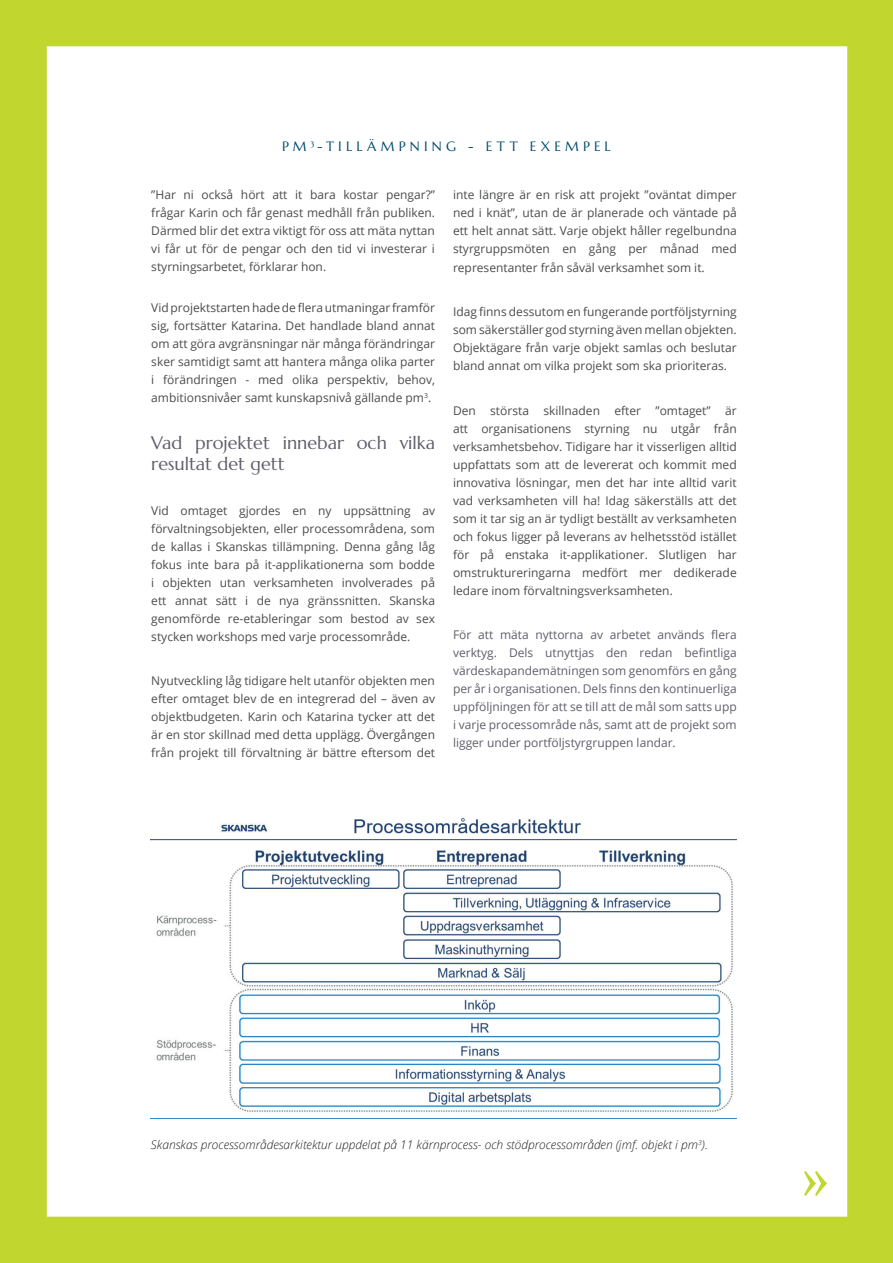
<style>
.page{position:relative;width:893px;height:1263px;background:#c1d72f}
.page>*{position:absolute;margin:0;border:0;box-sizing:border-box;transform-origin:0 0}
.t1{font:18px/21px "Marcellus";color:#605e6b}
.t2{font:13.5px "Marcellus";letter-spacing:.31em;color:#004b6c}
.t3{font:12px/18px "Open Sans";color:#4b4c4d;text-align:justify}
.t4{font:12px/18px "Open Sans";color:#605e6b;text-align:justify}
.t5{font:italic 300 12px "Open Sans";color:#231f20}
</style>
<div class="page">
<div style="left:47px;top:46px;width:800px;height:1171px;background:#fff"></div>
<svg style="left:804px;top:1171px;width:23px;height:25px"></svg>
<img style="left:151px;top:818px;width:586px;height:294px">
<p class="t2" style="left:282px;top:138px;width:330px">PM <sup>3</sup>-TILLÄMPNING - ETT EXEMPEL</p>
<p class="t3" style="left:151px;top:186px;width:285px">”Har ni också hört att it bara kostar pengar?” frågar Karin och får genast medhåll från publiken.<br>Därmed blir det extra viktigt för oss att mäta nyttan vi får ut för de pengar och den tid vi investerar i styrningsarbetet, förklarar hon.</p>
<p class="t3" style="left:151px;top:298px;width:285px">Vid projektstarten hade de flera utmaningar framför sig, fortsätter Katarina. Det handlade bland annat om att göra avgränsningar när många förändringar sker samtidigt samt att hantera många olika parter i förändringen - med olika perspektiv, behov, ambitionsnivåer samt kunskapsnivå gällande pm<sup>3</sup>.</p>
<h1 class="t1" style="left:151px;top:432px;width:285px">Vad projektet innebar och vilka resultat det gett</h1>
<p class="t3" style="left:151px;top:501px;width:285px">Vid omtaget gjordes en ny uppsättning av förvaltningsobjekten, eller processområdena, som de kallas i Skanskas tillämpning. Denna gång låg fokus inte bara på it-applikationerna som bodde i objekten utan verksamheten involverades på ett annat sätt i de nya gränssnitten. Skanska genomförde re-etableringar som bestod av sex stycken workshops med varje processområde.</p>
<p class="t3" style="left:151px;top:672px;width:285px">Nyutveckling låg tidigare helt utanför objekten men efter omtaget blev de en integrerad del – även av objektbudgeten. Karin och Katarina tycker att det är en stor skillnad med detta upplägg. Övergången från projekt till förvaltning är bättre eftersom det</p>
<p class="t3" style="left:453px;top:186px;width:285px">inte längre är en risk att projekt ”oväntat dimper ned i knät”, utan de är planerade och väntade på ett helt annat sätt. Varje objekt håller regelbundna styrgruppsmöten en gång per månad med representanter från såväl verksamhet som it.</p>
<p class="t3" style="left:453px;top:302px;width:285px">Idag finns dessutom en fungerande portföljstyrning som säkerställer god styrning även mellan objekten.<br>Objektägare från varje objekt samlas och beslutar bland annat om vilka projekt som ska prioriteras.</p>
<p class="t3" style="left:453px;top:401px;width:285px">Den största skillnaden efter ”omtaget” är att organisationens styrning nu utgår från verksamhetsbehov. Tidigare har it visserligen alltid uppfattats som att de levererat och kommit med innovativa lösningar, men det har inte alltid varit vad verksamheten vill ha! Idag säkerställs att det som it tar sig an är tydligt beställt av verksamheten och fokus ligger på leverans av helhetsstöd istället för på enstaka it-applikationer. Slutligen har omstruktureringarna medfört mer dedikerade ledare inom förvaltningsverksamheten.</p>
<p class="t4" style="left:453px;top:625px;width:285px">För att mäta nyttorna av arbetet används flera verktyg. Dels utnyttjas den redan befintliga värdeskapandemätningen som genomförs en gång per år i organisationen. Dels finns den kontinuerliga uppföljningen för att se till att de mål som satts upp i varje processområde nås, samt att de projekt som ligger under portföljstyrgruppen landar.</p>
<p class="t5" style="left:151px;top:1136px;width:558px">Skanskas processområdesarkitektur uppdelat på 11 kärnprocess- och stödprocessområden (jmf. objekt i pm<sup>3</sup>).</p>
</div>
